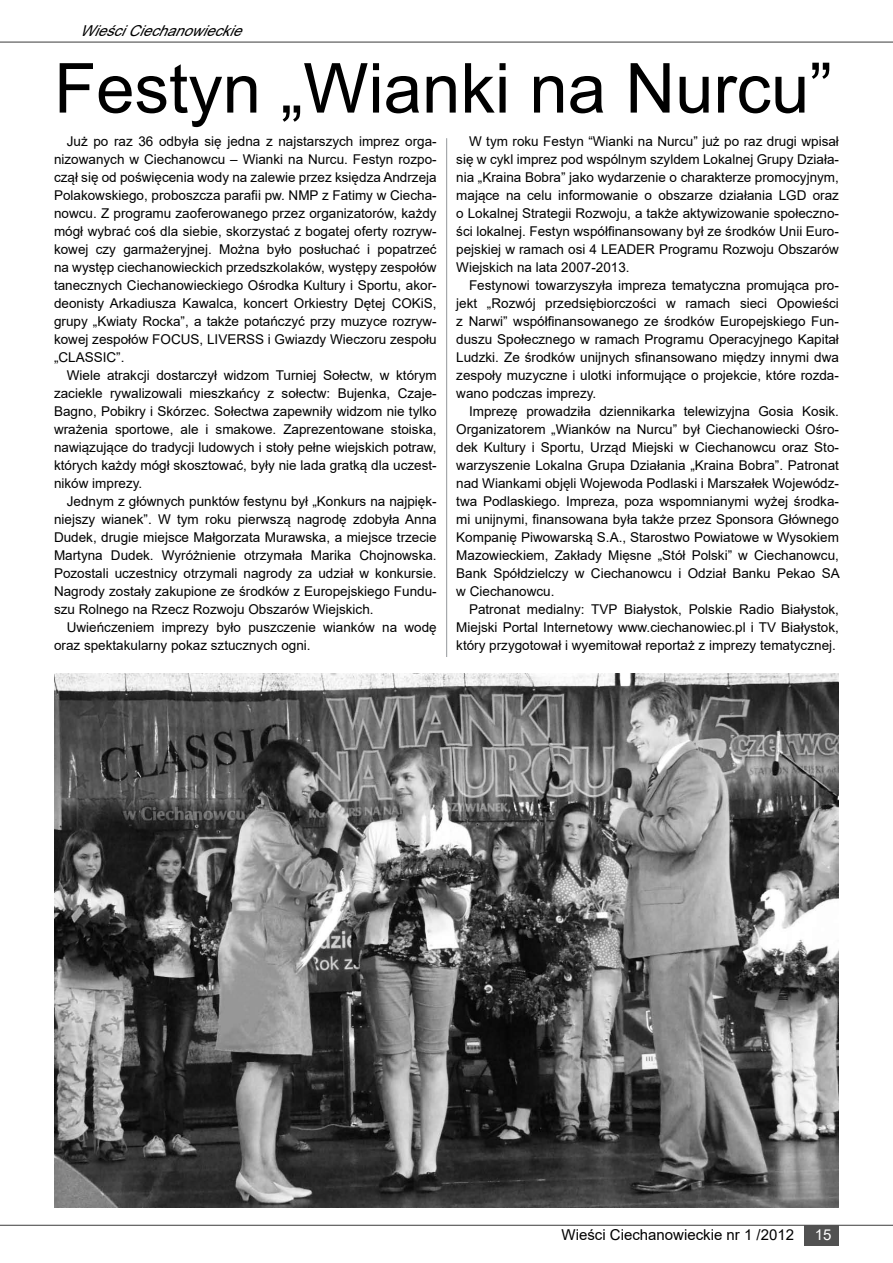
<style>
.page{position:relative;width:893px;height:1263px;background:#fff}
.page>*{position:absolute;margin:0;border:0;box-sizing:border-box;transform-origin:0 0}
.t1{font:69px "Arial";color:#000}
.t2{font:15px "Arial";color:#000}
.t3{font:italic 15px "Arial";color:#000}
.t4{font:15px "Arial";color:#fff}
.t5{font:13.5px/18px "Arial";color:#000;text-align:justify}
</style>
<div class="page">
<hr style="left:0;top:42px;width:893px;height:1px;background:#515151">
<div style="left:805px;top:1226px;width:34px;height:20px;background:#515151"></div>
<hr style="left:446px;top:138px;width:1px;height:519px;background:#94989b">
<hr style="left:0;top:1225px;width:893px;height:1px;background:#515151">
<img style="left:54px;top:674px;width:785px;height:534px">
<p class="t3" style="left:80px;top:21px;width:172px">WieściCiechanowieckie</p>
<h1 class="t1" style="left:54px;top:41px;width:780px">Festyn „Wianki na Nurcu”</h1>
<p class="t5" style="left:54px;top:132px;width:384px;text-indent:13px">Już po raz 36 odbyła się jedna z najstarszych imprez orga&shy;nizowanych w Ciechanowcu – Wianki na Nurcu. Festyn rozpo&shy;czął się od poświęcenia wody na zalewie przez księdza Andrzeja Polakowskiego, proboszcza parafii pw. NMP z Fatimy w Ciecha&shy;nowcu. Z programu zaoferowanego przez organizatorów, każdy mógł wybrać coś dla siebie, skorzystać z bogatej oferty rozryw&shy;kowej czy garmażeryjnej. Można było posłuchać i popatrzeć na występ ciechanowieckich przedszkolaków, występy zespołów tanecznych Ciechanowieckiego Ośrodka Kultury i Sportu, akor&shy;deonisty Arkadiusza Kawalca, koncert Orkiestry Dętej COKiS, grupy „Kwiaty Rocka”, a także potańczyć przy muzyce rozryw&shy;kowej zespołów FOCUS, LIVERSS i Gwiazdy Wieczoru zespołu „CLASSIC”.</p>
<p class="t5" style="left:54px;top:366px;width:384px;text-indent:13px">Wiele atrakcji dostarczył widzom Turniej Sołectw, w którym zaciekle rywalizowali mieszkańcy z sołectw: Bujenka, Czaje-Bagno, Pobikry i Skórzec. Sołectwa zapewniły widzom nie tylko wrażenia sportowe, ale i smakowe. Zaprezentowane stoiska, nawiązujące do tradycji ludowych i stoły pełne wiejskich potraw, których każdy mógł skosztować, były nie lada gratką dla uczest&shy;ników imprezy.</p>
<p class="t5" style="left:54px;top:492px;width:384px;text-indent:13px">Jednym z głównych punktów festynu był „Konkurs na najpięk&shy;niejszy wianek”. W tym roku pierwszą nagrodę zdobyła Anna Dudek, drugie miejsce Małgorzata Murawska, a miejsce trzecie Martyna Dudek. Wyróżnienie otrzymała Marika Chojnowska.<br>Pozostali uczestnicy otrzymali nagrody za udział w konkursie.<br>Nagrody zostały zakupione ze środków z Europejskiego Fundu&shy;szu Rolnego na Rzecz Rozwoju Obszarów Wiejskich.</p>
<p class="t5" style="left:54px;top:618px;width:384px;text-indent:13px">Uwieńczeniem imprezy było puszczenie wianków na wodę oraz spektakularny pokaz sztucznych ogni.</p>
<p class="t5" style="left:456px;top:132px;width:384px;text-indent:13px">W tym roku Festyn “Wianki na Nurcu” już po raz drugi wpisał się w cykl imprez pod wspólnym szyldem Lokalnej Grupy Działa&shy;nia „Kraina Bobra” jako wydarzenie o charakterze promocyjnym, mające na celu informowanie o obszarze działania LGD oraz o Lokalnej Strategii Rozwoju, a także aktywizowanie społeczno&shy;ści lokalnej. Festyn współfinansowany był ze środków Unii Euro&shy;pejskiej w ramach osi 4 LEADER Programu Rozwoju Obszarów Wiejskich na lata 2007-2013.</p>
<p class="t5" style="left:456px;top:276px;width:384px;text-indent:13px">Festynowi towarzyszyła impreza tematyczna promująca pro&shy;jekt „Rozwój przedsiębiorczości w ramach sieci Opowieści z Narwi” współfinansowanego ze środków Europejskiego Fun&shy;duszu Społecznego w ramach Programu Operacyjnego Kapitał Ludzki. Ze środków unijnych sfinansowano między innymi dwa zespoły muzyczne i ulotki informujące o projekcie, które rozda&shy;wano podczas imprezy.</p>
<p class="t5" style="left:456px;top:402px;width:385px;text-indent:13px">Imprezę prowadziła dziennikarka telewizyjna Gosia Kosik.<br>Organizatorem „Wianków na Nurcu” był Ciechanowiecki Ośro&shy;dek Kultury i Sportu, Urząd Miejski w Ciechanowcu oraz Sto&shy;warzyszenie Lokalna Grupa Działania „Kraina Bobra”. Patronat nad Wiankami objęli Wojewoda Podlaski i Marszałek Wojewódz&shy;twa Podlaskiego. Impreza, poza wspomnianymi wyżej środka&shy;mi unijnymi, finansowana była także przez Sponsora Głównego Kompanię Piwowarską S.A., Starostwo Powiatowe w Wysokiem Mazowieckiem, Zakłady Mięsne „Stół Polski” w Ciechanowcu, Bank Spółdzielczy w Ciechanowcu i Odział Banku Pekao SA w Ciechanowcu.</p>
<p class="t5" style="left:456px;top:600px;width:384px;text-indent:13px">Patronat medialny: TVP Białystok, Polskie Radio Białystok, Miejski Portal Internetowy www.ciechanowiec.pl i TV Białystok, który przygotował i wyemitował reportaż z imprezy tematycznej.</p>
<p class="t2" style="left:561px;top:1225px;width:234px">Wieści Ciechanowieckie nr 1 /2012</p>
<p class="t4" style="left:815px;top:1225px;width:18px">15</p>
</div>
